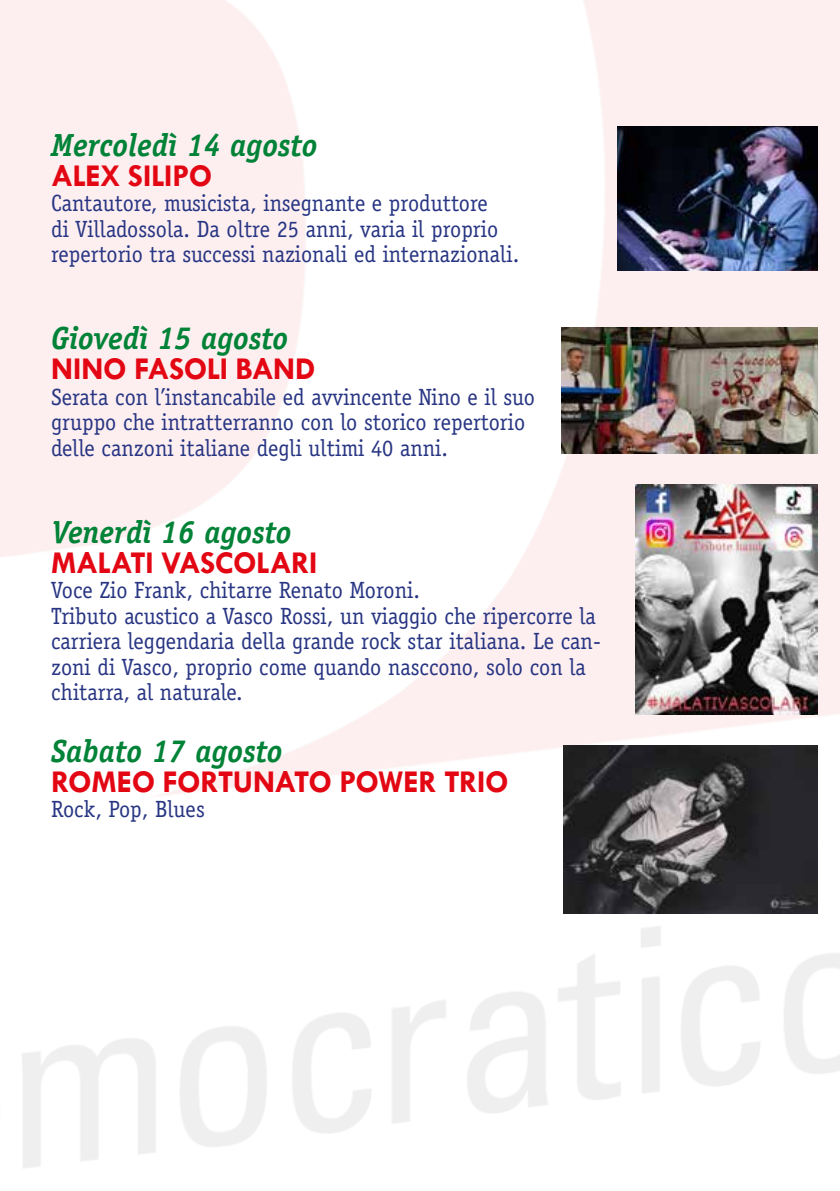
<style>
.page{position:relative;width:840px;height:1191px;background:#fff}
.page>*{position:absolute;margin:0;border:0;box-sizing:border-box;transform-origin:0 0}
.t1{font:700 32px "Tw Cen";letter-spacing:-.02em;color:#e30613}
.t2{font:italic 700 32px "Officina Serif";color:#008237;scale:.95 1}
.t3{font:23.6px/25.4px "Officina Serif";color:#283583;scale:.95 1}
</style>
<div class="page">
<img style="left:0;top:0;width:839px;height:1168px">
<img style="left:617px;top:127px;width:199px;height:143px">
<img style="left:634px;top:484px;width:182px;height:230px">
<img style="left:563px;top:745px;width:253px;height:168px">
<img style="left:560px;top:327px;width:256px;height:127px">
<h1 class="t2" style="left:51px;top:126px;width:282px">Mercoledì 14 agosto</h1>
<h1 class="t1" style="left:51px;top:156px;width:163px">ALEX SILIPO</h1>
<p class="t3" style="left:51px;top:190px;width:494px">Cantautore, musicista, insegnante e produttore<br>di Villadossola. Da oltre 25 anni, varia il proprio repertorio tra successi nazionali ed internazionali.</p>
<h1 class="t2" style="left:51px;top:319px;width:251px">Giovedì 15 agosto</h1>
<h1 class="t1" style="left:51px;top:350px;width:266px">NINO FASOLI BAND</h1>
<p class="t3" style="left:51px;top:384px;width:510px">Serata con l’instancabile ed avvincente Nino e il suo gruppo che intratterranno con lo storico repertorio delle canzoni italiane degli ultimi 40 anni.</p>
<h1 class="t2" style="left:51px;top:513px;width:255px">Venerdì 16 agosto</h1>
<h1 class="t1" style="left:51px;top:543px;width:268px">MALATI VASCOLARI</h1>
<p class="t3" style="left:51px;top:577px;width:580px">Voce Zio Frank, chitarre Renato Moroni.<br>Tributo acustico a Vasco Rossi, un viaggio che ripercorre la carriera leggendaria della grande rock star italiana. Le can&shy;zoni di Vasco, proprio come quando nasccono, solo con la chitarra, al naturale.</p>
<h1 class="t2" style="left:51px;top:732px;width:245px">Sabato 17 agosto</h1>
<h1 class="t1" style="left:51px;top:762px;width:459px">ROMEO FORTUNATO POWER TRIO</h1>
<p class="t3" style="left:51px;top:796px;width:163px">Rock, Pop, Blues</p>
</div>
